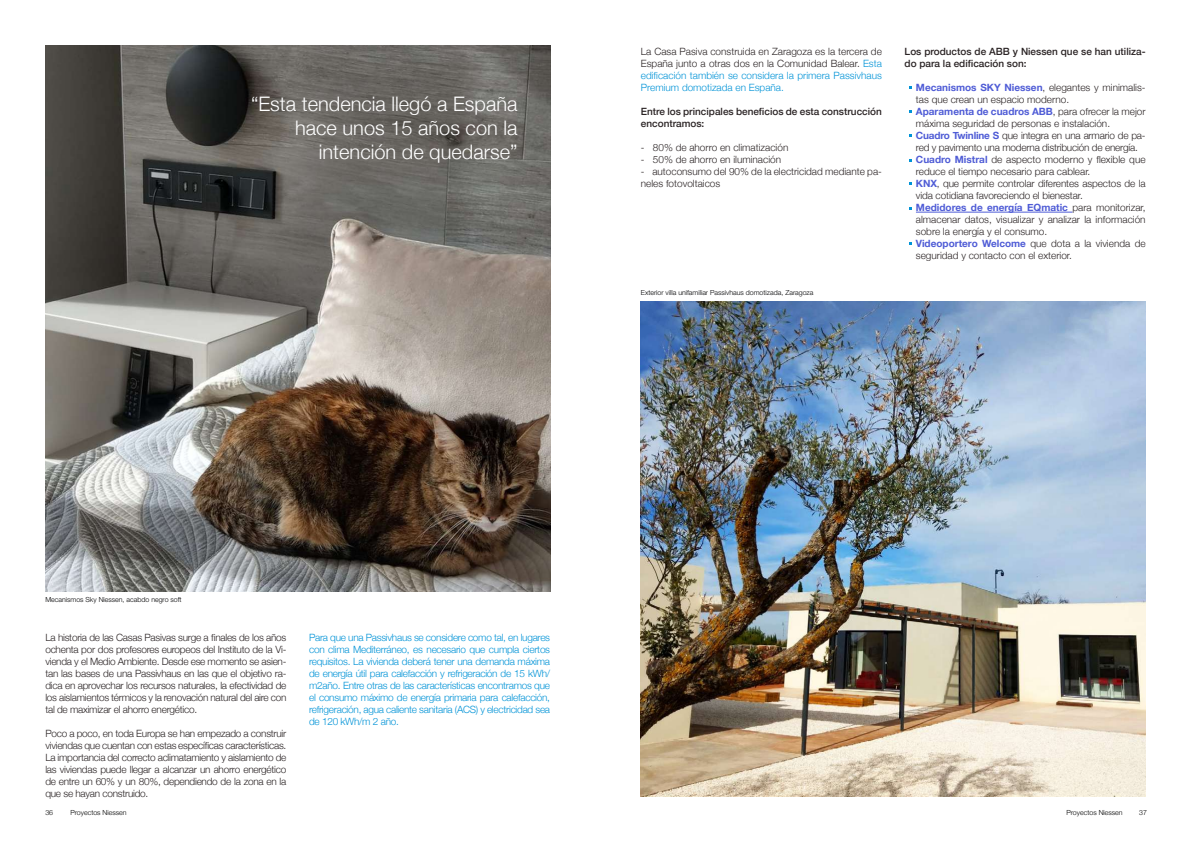
<style>
.page{position:relative;width:1191px;height:842px;background:#fff}
.page>*{position:absolute;margin:0;border:0;box-sizing:border-box;transform-origin:0 0}
.t1{font:300 20px/24px "Helvetica Neue";color:#fff;text-align:right}
.t2{font:300 10px/12px "Helvetica Neue";color:#2a2324;text-align:justify}
.t3{font:300 10px/12px "Helvetica Neue";letter-spacing:-.025em;color:#0093d7;text-align:justify}
.t4{font:500 10px/12px "Helvetica Neue";color:#2a2324}
.t5{font:300 7px "Helvetica Neue LT Std";color:#020203}
.t6{font:300 7px "Helvetica Neue";color:#000}
.s1{color:#0093d7}
.s2{color:#fff}
.s3{font-weight:700;color:#4f5cd6}
</style>
<div class="page">
<img style="left:45px;top:45px;width:505px;height:546px">
<hr style="left:916px;top:212px;width:156px;height:1px;background:#4f5cd6">
<img style="left:641px;top:302px;width:504px;height:495px">
<h1 class="t1" style="left:251px;top:90px;width:268px">“Esta tendencia llegó a España hace unos 15 años con la intención de quedarse”</h1>
<p class="t2" style="left:641px;top:45px;width:242px">La Casa Pasiva construida en Zaragoza es la tercera de España junto a otras dos en la Comunidad Balear. <span class="s1">Esta edificación también se considera la primera Passivhaus Premium domotizada en España.</span></p>
<p class="t4" style="left:641px;top:105px;width:242px">Entre los principales beneficios de esta construcción encontramos:</p>
<p class="t2" style="left:641px;top:141px;width:149px">- 80% de ahorro en climatización</p>
<p class="t2" style="left:641px;top:153px;width:142px">- 50% de ahorro en iluminación</p>
<p class="t2" style="left:641px;top:165px;width:242px">- <span class="s2">..</span>autoconsumo del 90% de la electricidad mediante pa&shy;neles fotovoltaicos</p>
<p class="t5" style="left:641px;top:288px;width:174px">Exterior villa unifamiliar Passivhaus domotizada, Zaragoza</p>
<p class="t4" style="left:904px;top:45px;width:242px">Los productos de ABB y Niessen que se han utiliza&shy;do para la edificación son:</p>
<p class="t2" style="left:916px;top:81px;width:231px;text-align:left"><span class="s3">Mecanismos SKY Niessen</span>, elegantes y minimalis&shy;tas que crean un espacio moderno.<br><span class="s3">Aparamenta de cuadros ABB</span>, para ofrecer la mejor máxima seguridad de personas e instalación.<br><span class="s3">Cuadro Twinline S</span> que integra en una armario de pa&shy;red y pavimento una moderna distribución de energía.<br><span class="s3">Cuadro Mistral</span> de aspecto moderno y flexible que reduce el tiempo necesario para cablear.<br><span class="s3">KNX</span>, que permite controlar diferentes aspectos de la vida cotidiana favoreciendo el bienestar.<br><span class="s3">Medidores de energía EQmatic</span> para monitorizar, almacenar datos, visualizar y analizar la información sobre la energía y el consumo.<br><span class="s3">Videoportero Welcome</span> que dota a la vivienda de seguridad y contacto con el exterior.</p>
<p class="t5" style="left:45px;top:596px;width:138px">Mecanismos Sky Niessen, acabdo negro soft</p>
<p class="t2" style="left:45px;top:630px;width:242px">La historia de las Casas Pasivas surge a finales de los años ochenta por dos profesores europeos del Instituto de la Vi&shy;vienda y el Medio Ambiente. Desde ese momento se asien&shy;tan las bases de una Passivhaus en las que el objetivo ra&shy;dica en aprovechar los recursos naturales, la efectividad de los aislamientos térmicos y la renovación natural del aire con tal de maximizar el ahorro energético.</p>
<p class="t2" style="left:45px;top:726px;width:242px">Poco a poco, en toda Europa se han empezado a construir viviendas que cuentan con estas específicas características.<br>La importancia del correcto aclimatamiento y aislamiento de las viviendas puede llegar a alcanzar un ahorro energético de entre un 60% y un 80%, dependiendo de la zona en la que se hayan construido.</p>
<p class="t3" style="left:309px;top:630px;width:242px">Para que una Passivhaus se considere como tal, en lugares con clima Mediterráneo, es necesario que cumpla ciertos requisitos. La vivienda deberá tener una demanda máxima de energía útil para calefacción y refrigeración de 15 kWh/ m2año. Entre otras de las características encontramos que el consumo máximo de energía primaria para calefacción, refrigeración, agua caliente sanitaria (ACS) y electricidad sea de 120 kWh/m 2 año.</p>
<p class="t6" style="left:45px;top:807px;width:9px">36</p>
<p class="t6" style="left:70px;top:807px;width:58px">Proyectos Niessen</p>
<p class="t6" style="left:1139px;top:807px;width:9px">37</p>
<p class="t6" style="left:1066px;top:807px;width:58px">Proyectos Niessen</p>
</div>
